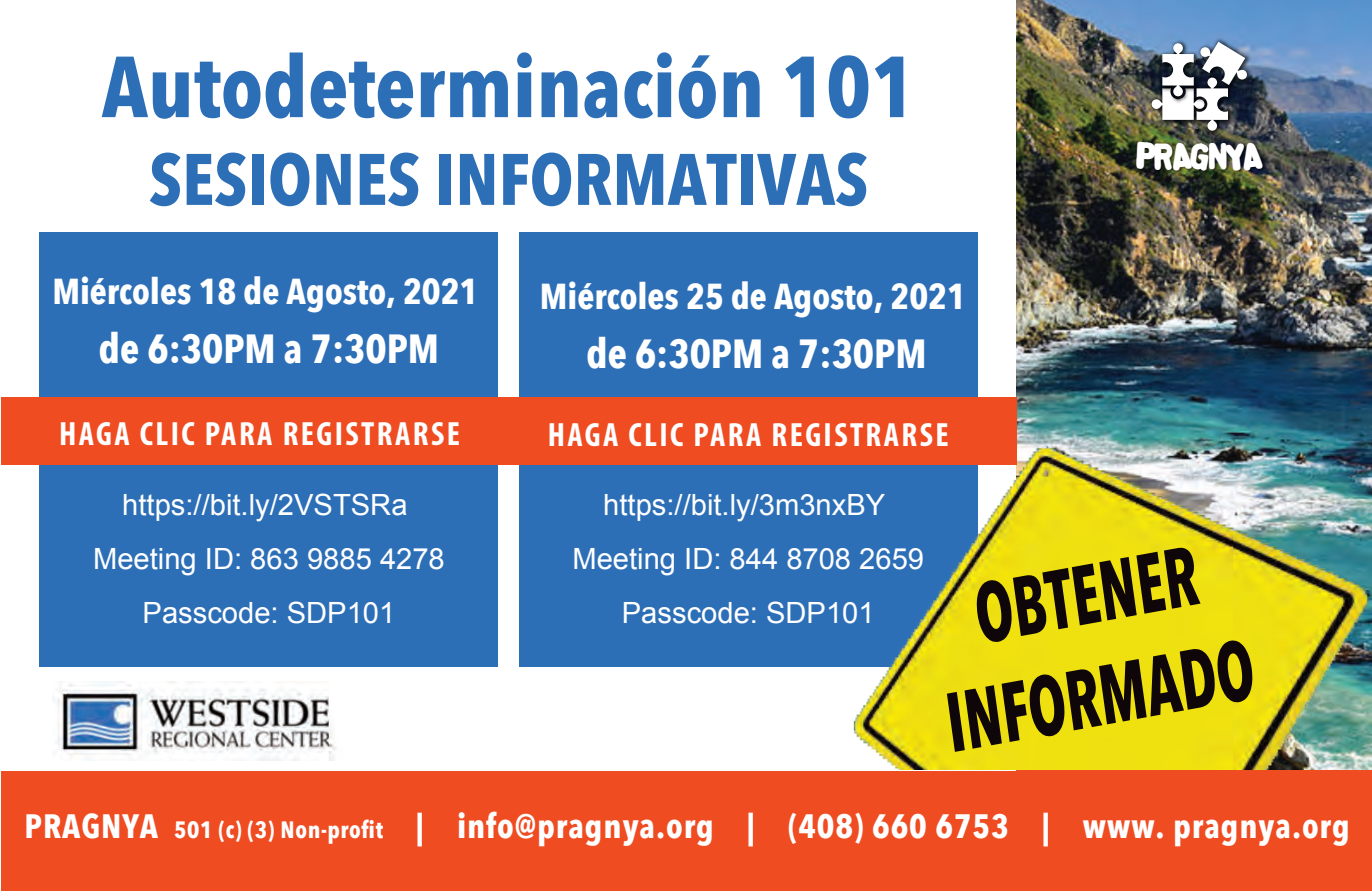
<style>
.page{position:relative;width:1372px;height:891px;background:#fff}
.page>*{position:absolute;margin:0;border:0;box-sizing:border-box;transform-origin:0 0}
.t1{font:700 85.5px "Avenir Next Condensed";color:#2d6fb7}
.t2{font:700 82.8px/102.4px "Avenir Next Condensed";color:#0e0609;text-align:center;scale:.75 1}
.t3{font:700 72px "Avenir Next Condensed";color:#2d6fb7}
.t4{font:700 40.73px "Avenir Next Condensed";color:#fff}
.t5{font:36.23px "Alpha Fridge Magnets All Cap";color:#fff;scale:.95 1}
.t6{font:700 36px "Avenir Next Condensed";color:#fff}
.t7{font:700 condensed 33.75px "Myriad Pro";letter-spacing:.07em;color:#fff}
.t8{font:700 33.75px "Avenir Next Condensed";letter-spacing:.025em;color:#fff}
.t9{font:29.25px/54px "Arial";color:#fff;text-align:center}
.t10{font:700 23.62px "Avenir Next Condensed";letter-spacing:.025em;color:#fff}
.s1{font-size:33.75px}
</style>
<div class="page">
<img style="left:1016px;top:0;width:355px;height:770px">
<div style="left:1px;top:770px;width:1371px;height:121px;background:#f04c22"></div>
<img style="left:52px;top:682px;width:284px;height:78px">
<img style="left:1133px;top:135px;width:134px;height:51px">
<img style="left:1201px;top:39px;width:54px;height:54px">
<img style="left:1149px;top:84px;width:3px;height:43px">
<img style="left:1158px;top:39px;width:43px;height:3px">
<img style="left:1194px;top:131px;width:41px;height:7px">
<img style="left:1152px;top:42px;width:96px;height:89px">
<div style="left:40px;top:232px;width:458px;height:435px;background:#2d6fb7"></div>
<div style="left:519px;top:232px;width:458px;height:435px;background:#2d6fb7"></div>
<div style="left:1px;top:398px;width:1016px;height:67px;background:#f04c22"></div>
<img style="left:853px;top:445px;width:519px;height:324px">
<h1 class="t1" style="left:102px;top:35px;width:815px">Autodeterminación 101</h1>
<h3 class="t3" style="left:149px;top:135px;width:721px">SESIONES INFORMATIVAS</h3>
<p class="t5" style="left:1137px;top:131px;width:133px">PRAGNYA</p>
<p class="t6" style="left:52px;top:270px;width:428px">Miércoles 18 de Agosto, 2021</p>
<h3 class="t4" style="left:99px;top:324px;width:342px">de 6:30PM a 7:30PM</h3>
<p class="t6" style="left:540px;top:275px;width:428px">Miércoles 25 de Agosto, 2021</p>
<h3 class="t4" style="left:586px;top:328px;width:342px">de 6:30PM a 7:30PM</h3>
<p class="t7" style="left:59px;top:413px;width:402px">HAGA CLIC PARA REGISTRARSE</p>
<p class="t7" style="left:548px;top:414px;width:402px">HAGA CLIC PARA REGISTRARSE</p>
<p class="t9" style="left:93px;top:479px;width:353px">https://bit.ly/2VSTSRa<br>Meeting ID: 863 9885 4278<br>Passcode: SDP101</p>
<p class="t9" style="left:572px;top:479px;width:353px">https://bit.ly/3m3nxBY<br>Meeting ID: 844 8708 2659<br>Passcode: SDP101</p>
<h2 class="t2" style="left:919px;top:572px;width:417px;rotate:-10deg">OBTENER<br>INFORMADO</h2>
<p class="t8" style="left:25px;top:806px;width:135px">PRAGNYA</p>
<p class="t10" style="left:174px;top:815px;width:582px">501 (c) (3) Non-profit <span class="s1">| info@pragnya.org |</span></p>
<p class="t8" style="left:788px;top:806px;width:263px">(408) 660 6753 |</p>
<p class="t8" style="left:1083px;top:806px;width:268px">www. pragnya.org</p>
</div>
